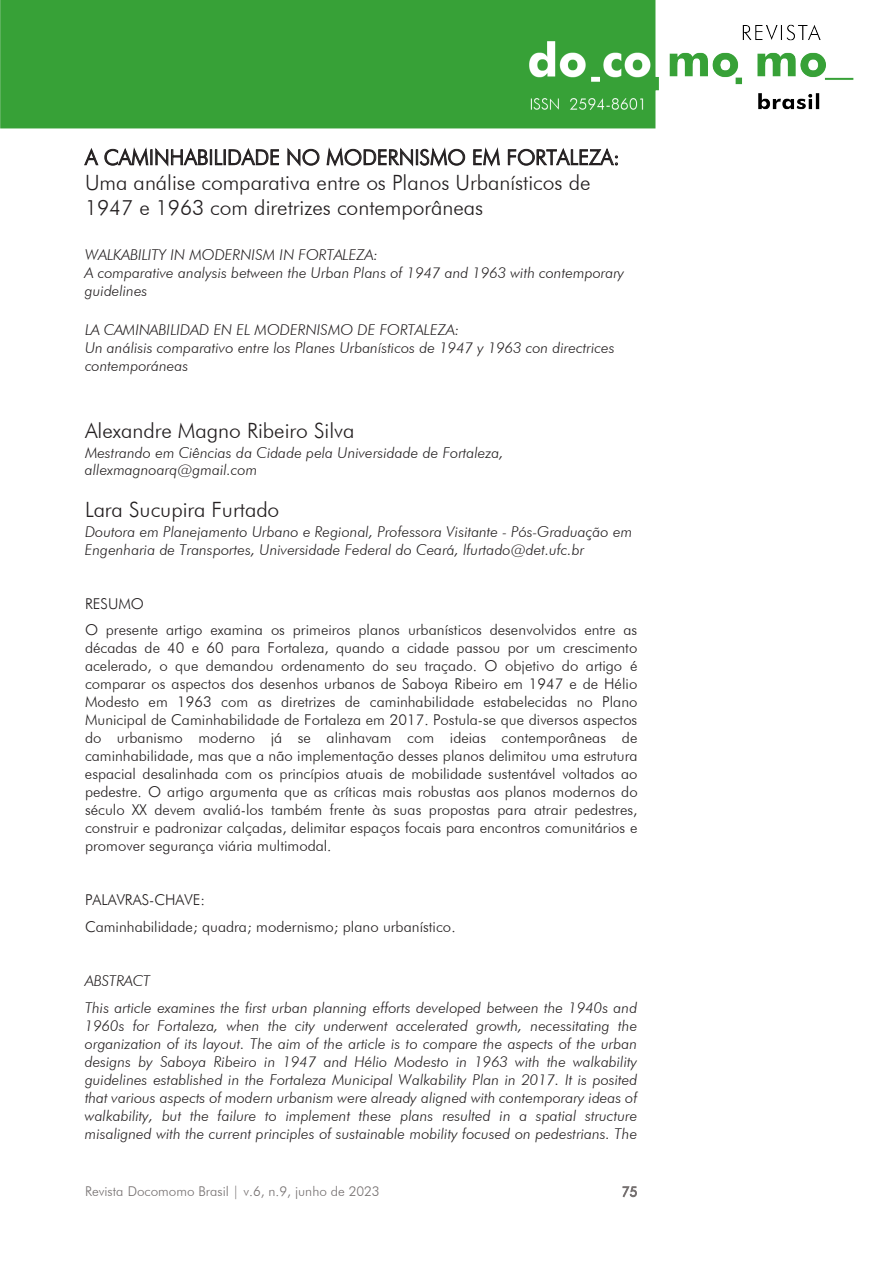
<style>
.page{position:relative;width:893px;height:1263px;background:#fff}
.page>*{position:absolute;margin:0;border:0;box-sizing:border-box;transform-origin:0 0}
.t1{font:300 21px/25.2px "Futura BT";color:#231f20}
.t2{font:italic 300 15px/18px "Futura BT";color:#231f20}
.t3{font:300 15px/18px "Futura BT";color:#231f20}
.t4{font:300 13.5px "Futura BT";color:#767171}
</style>
<div class="page">
<img style="left:0;top:0;width:854px;height:129px">
<p class="t1" style="left:85px;top:144px;width:536px">A CAMINHABILIDADE NO MODERNISMO EM FORTALEZA:<br>Uma análise comparativa entre os Planos Urbanísticos de<br>1947 e 1963 com diretrizes contemporâneas</p>
<p class="t2" style="left:85px;top:245px;width:541px">WALKABILITY IN MODERNISM IN FORTALEZA:<br>A comparative analysis between the Urban Plans of 1947 and 1963 with contemporary guidelines</p>
<p class="t2" style="left:85px;top:321px;width:531px">LA CAMINABILIDAD EN EL MODERNISMO DE FORTALEZA:<br>Un análisis comparativo entre los Planes Urbanísticos de 1947 y 1963 con directrices contemporáneas</p>
<p class="t1" style="left:85px;top:418px;width:271px">Alexandre Magno Ribeiro Silva</p>
<p class="t2" style="left:85px;top:443px;width:420px">Mestrando em Ciências da Cidade pela Universidade de Fortaleza, allexmagnoarq@gmail.com</p>
<p class="t1" style="left:85px;top:497px;width:196px">Lara Sucupira Furtado</p>
<p class="t2" style="left:85px;top:522px;width:549px">Doutora em Planejamento Urbano e Regional, Professora Visitante - Pós-Graduação em<br>Engenharia de Transportes, Universidade Federal do Ceará, lfurtado@det.ufc.br</p>
<p class="t3" style="left:85px;top:590px;width:554px;line-height:26.8px">RESUMO<br>O presente artigo examina os primeiros planos urbanísticos desenvolvidos entre as</p>
<p class="t3" style="left:85px;top:639px;width:554px;text-align:justify">décadas de 40 e 60 para Fortaleza, quando a cidade passou por um crescimento acelerado, o que demandou ordenamento do seu traçado. O objetivo do artigo é comparar os aspectos dos desenhos urbanos de Saboya Ribeiro em 1947 e de Hélio Modesto em 1963 com as diretrizes de caminhabilidade estabelecidas no Plano Municipal de Caminhabilidade de Fortaleza em 2017. Postula-se que diversos aspectos do urbanismo moderno já se alinhavam com ideias contemporâneas de caminhabilidade, mas que a não implementação desses planos delimitou uma estrutura espacial desalinhada com os princípios atuais de mobilidade sustentável voltados ao pedestre. O artigo argumenta que as críticas mais robustas aos planos modernos do século XX devem avaliá-los também frente às suas propostas para atrair pedestres, construir e padronizar calçadas, delimitar espaços focais para encontros comunitários e promover segurança viária multimodal.</p>
<p class="t3" style="left:85px;top:886px;width:372px;line-height:27px">PALAVRAS-CHAVE:<br>Caminhabilidade; quadra; modernismo; plano urbanístico.</p>
<p class="t2" style="left:85px;top:967px;width:554px;line-height:26.8px">ABSTRACT<br>This article examines the first urban planning efforts developed between the 1940s and</p>
<p class="t2" style="left:85px;top:1017px;width:554px;text-align:justify">1960s for Fortaleza, when the city underwent accelerated growth, necessitating the organization of its layout. The aim of the article is to compare the aspects of the urban designs by Saboya Ribeiro in 1947 and Hélio Modesto in 1963 with the walkability guidelines established in the Fortaleza Municipal Walkability Plan in 2017. It is posited that various aspects of modern urbanism were already aligned with contemporary ideas of walkability, but the failure to implement these plans resulted in a spatial structure misaligned with the current principles of sustainable mobility focused on pedestrians. The</p>
<p class="t4" style="left:85px;top:1183px;width:296px">Revista Docomomo Brasil | v.6, n.9, junho de 2023</p>
<p class="t4" style="left:622px;top:1183px;width:17px">75</p>
</div>
